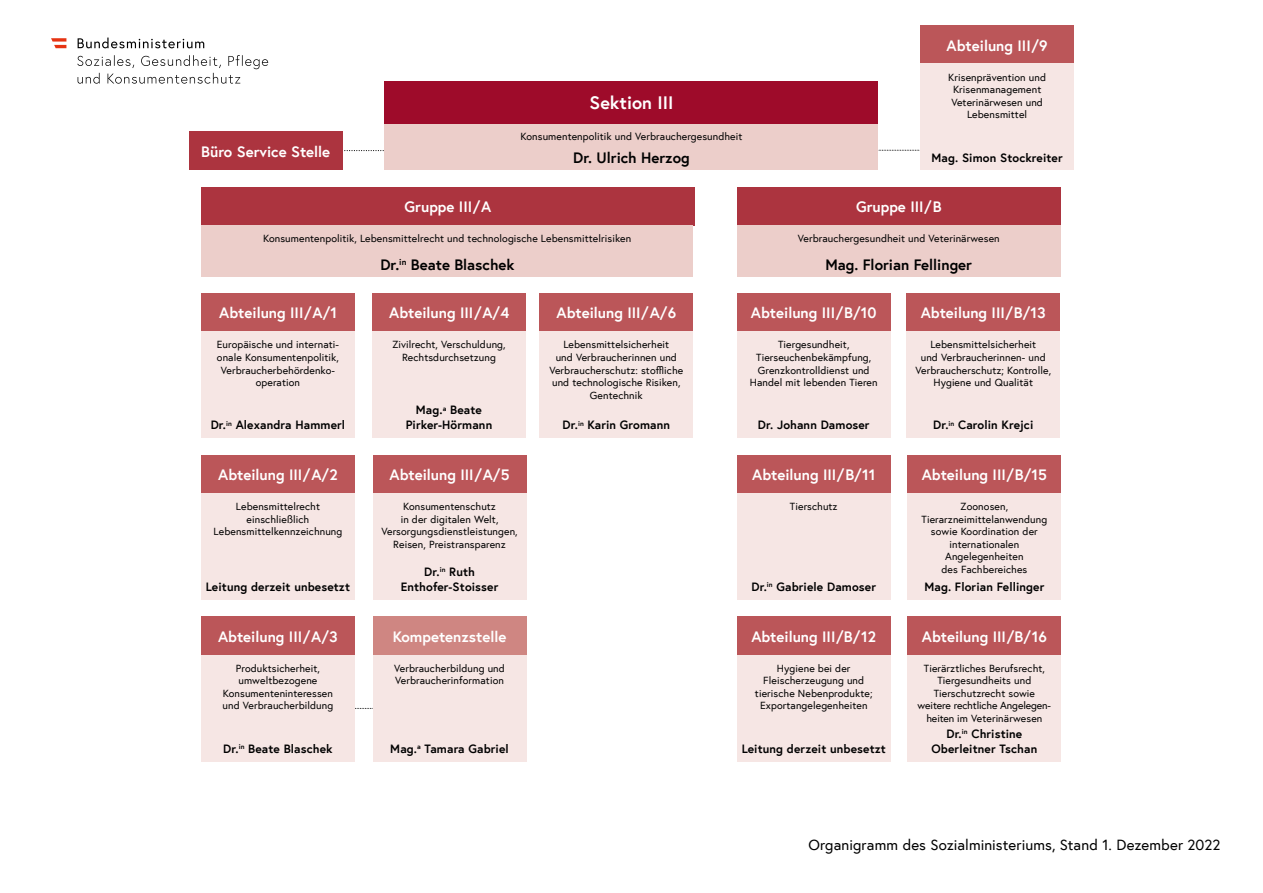
<style>
.page{position:relative;width:1263px;height:893px;background:#fff}
.page>*{position:absolute;margin:0;border:0;box-sizing:border-box;transform-origin:0 0}
.Sektion{font:700 18px "Europa Austria";color:#fff}
.Abteilung{font:700 15px "Europa Austria";color:#fff}
.t1{font:15px "Europa Austria";letter-spacing:.005em;color:#000}
.Gruppe{font:700 15px "Europa Austria";color:#fff}
.Name_Gruppe{font:700 15px "Europa Austria";color:#000}
.Kompetenzstelle{font:700 15px "Europa Austria";color:#fff}
.Name_SektionschefIn{font:700 15px "Europa Austria";color:#000}
.Name_Abteilung{font:700 12px/15px "Europa Austria";letter-spacing:.01em;color:#000;text-align:center}
.Bezeichnung_Abteilun{font:10.5px/12.6px "Europa Austria";letter-spacing:.01em;color:#000;text-align:center}
</style>
<div class="page">
<svg style="left:77px;top:55px;width:191px;height:29px"></svg>
<svg style="left:78px;top:38px;width:126px;height:10px"></svg>
<svg style="left:51px;top:38px;width:15px;height:10px"></svg>
<svg style="left:878px;top:150px;width:42px;height:1px"></svg>
<svg style="left:342px;top:150px;width:43px;height:1px"></svg>
<svg style="left:354px;top:708px;width:19px;height:1px"></svg>
<div style="left:373px;top:617px;width:153px;height:38px;background:#cf8682"></div>
<div style="left:373px;top:655px;width:153px;height:106px;background:#f6e6e4"></div>
<div style="left:737px;top:293px;width:153px;height:39px;background:#bb5659"></div>
<div style="left:737px;top:332px;width:153px;height:106px;background:#f6e6e4"></div>
<div style="left:737px;top:455px;width:153px;height:38px;background:#bb5659"></div>
<div style="left:737px;top:493px;width:153px;height:107px;background:#f6e6e4"></div>
<div style="left:907px;top:293px;width:153px;height:39px;background:#bb5659"></div>
<div style="left:907px;top:332px;width:153px;height:106px;background:#f6e6e4"></div>
<div style="left:737px;top:617px;width:153px;height:38px;background:#bb5659"></div>
<div style="left:737px;top:655px;width:153px;height:106px;background:#f6e6e4"></div>
<div style="left:540px;top:293px;width:153px;height:39px;background:#bb5659"></div>
<div style="left:540px;top:332px;width:153px;height:106px;background:#f6e6e4"></div>
<div style="left:908px;top:455px;width:153px;height:38px;background:#bb5659"></div>
<div style="left:908px;top:493px;width:153px;height:107px;background:#f6e6e4"></div>
<div style="left:908px;top:617px;width:153px;height:38px;background:#bb5659"></div>
<div style="left:908px;top:655px;width:153px;height:106px;background:#f6e6e4"></div>
<div style="left:920px;top:26px;width:154px;height:38px;background:#bb5659"></div>
<div style="left:920px;top:64px;width:154px;height:106px;background:#f6e6e4"></div>
<div style="left:372px;top:293px;width:154px;height:39px;background:#bb5659"></div>
<div style="left:201px;top:455px;width:153px;height:38px;background:#bb5659"></div>
<div style="left:373px;top:455px;width:153px;height:38px;background:#bb5659"></div>
<div style="left:201px;top:617px;width:153px;height:38px;background:#bb5659"></div>
<div style="left:372px;top:332px;width:153px;height:106px;background:#f6e6e4"></div>
<div style="left:201px;top:493px;width:153px;height:107px;background:#f6e6e4"></div>
<div style="left:373px;top:493px;width:153px;height:107px;background:#f6e6e4"></div>
<div style="left:201px;top:655px;width:153px;height:106px;background:#f6e6e4"></div>
<div style="left:201px;top:293px;width:154px;height:39px;background:#bb5659"></div>
<div style="left:201px;top:332px;width:153px;height:106px;background:#f6e6e4"></div>
<div style="left:189px;top:132px;width:153px;height:38px;background:#ac343f"></div>
<div style="left:201px;top:187px;width:494px;height:38px;background:#ac343f"></div>
<div style="left:737px;top:187px;width:323px;height:38px;background:#ac343f"></div>
<div style="left:201px;top:225px;width:492px;height:51px;background:#ecceca"></div>
<div style="left:737px;top:225px;width:323px;height:51px;background:#ecceca"></div>
<div style="left:385px;top:123px;width:493px;height:47px;background:#ecceca"></div>
<div style="left:385px;top:81px;width:493px;height:42px;background:#9e0b2a"></div>
<h1 class="Gruppe" style="left:201px;top:141px;width:131px">Büro Service Stelle</h1>
<h1 class="Sektion" style="left:590px;top:90px;width:85px">Sektion III</h1>
<h2 class="Bezeichnung_Abteilun" style="left:520px;top:130px;width:223px">Konsumentenpolitik und Verbrauchergesundheit</h2>
<p class="Name_SektionschefIn" style="left:573px;top:148px;width:118px">Dr. Ulrich Herzog</p>
<h1 class="Abteilung" style="left:947px;top:35px;width:103px">Abteilung III/9</h1>
<h2 class="Bezeichnung_Abteilun" style="left:948px;top:70px;width:99px">Krisenprävention und<br>Krisenmanagement<br>Veterinärwesen und<br>Lebensmittel</h2>
<p class="Name_Abteilung" style="left:931px;top:150px;width:133px">Mag. Simon Stockreiter</p>
<p class="Name_Abteilung" style="left:925px;top:150px;width:146px">Leitung derzeit unbesetzt</p>
<h1 class="Gruppe" style="left:405px;top:197px;width:88px">Gruppe III/A</h1>
<h1 class="Gruppe" style="left:856px;top:197px;width:87px">Gruppe III/B</h1>
<h2 class="Bezeichnung_Abteilun" style="left:263px;top:232px;width:370px">Konsumentenpolitik, Lebensmittelrecht und technologische Lebensmittelrisiken</h2>
<h2 class="Bezeichnung_Abteilun" style="left:798px;top:232px;width:203px">Verbrauchergesundheit und Veterinärwesen</h2>
<h1 class="Abteilung" style="left:219px;top:303px;width:119px">Abteilung III/A/1</h1>
<h2 class="Bezeichnung_Abteilun" style="left:217px;top:338px;width:124px">Europäische und internati&shy;onale Konsumentenpolitik,<br>Verbraucherbehördenko&shy;operation</h2>
<p class="Name_Gruppe" style="left:380px;top:254px;width:136px">Dr.<sup>in</sup> Beate Blaschek</p>
<p class="Name_Gruppe" style="left:825px;top:254px;width:148px">Mag. Florian Fellinger</p>
<h1 class="Abteilung" style="left:389px;top:303px;width:122px">Abteilung III/A/4</h1>
<h2 class="Bezeichnung_Abteilun" style="left:392px;top:338px;width:115px">Zivilrecht, Verschuldung,<br>Rechtsdurchsetzung</h2>
<h1 class="Abteilung" style="left:556px;top:303px;width:121px">Abteilung III/A/6</h1>
<h2 class="Bezeichnung_Abteilun" style="left:549px;top:338px;width:135px">Lebensmittelsicherheit<br>und Verbraucherinnen und<br>Verbraucherschutz: stoffliche und technologische Risiken,<br>Gentechnik</h2>
<h1 class="Abteilung" style="left:751px;top:303px;width:127px">Abteilung III/B/10</h1>
<h2 class="Bezeichnung_Abteilun" style="left:750px;top:338px;width:129px">Tiergesundheit,<br>Tierseuchenbekämpfung,<br>Grenzkontrolldienst und<br>Handel mit lebenden Tieren</h2>
<h1 class="Abteilung" style="left:921px;top:303px;width:127px">Abteilung III/B/13</h1>
<h2 class="Bezeichnung_Abteilun" style="left:915px;top:338px;width:137px">Lebensmittelsicherheit<br>und Verbraucherinnen- und<br>Verbraucherschutz; Kontrolle,<br>Hygiene und Qualität</h2>
<p class="Name_Abteilung" style="left:406px;top:402px;width:88px">Mag.<sup>a</sup> Beate<br>Pirker-Hörmann</p>
<p class="Name_Abteilung" style="left:211px;top:417px;width:136px">Dr.<sup>in</sup> Alexandra Hammerl</p>
<p class="Name_Abteilung" style="left:758px;top:417px;width:113px">Dr. Johann Damoser</p>
<p class="Name_Abteilung" style="left:563px;top:417px;width:109px">Dr.<sup>in</sup> Karin Gromann</p>
<h1 class="Abteilung" style="left:218px;top:464px;width:121px">Abteilung III/A/2</h1>
<h1 class="Abteilung" style="left:390px;top:464px;width:121px">Abteilung III/A/5</h1>
<h2 class="Bezeichnung_Abteilun" style="left:214px;top:500px;width:130px">Lebensmittelrecht einschließlich<br>Lebensmittelkennzeichnung</h2>
<h2 class="Bezeichnung_Abteilun" style="left:381px;top:500px;width:138px">Konsumentenschutz<br>in der digitalen Welt,<br>Versorgungsdienstleistungen,<br>Reisen, Preistransparenz</h2>
<p class="Name_Abteilung" style="left:206px;top:579px;width:146px">Leitung derzeit unbesetzt</p>
<h1 class="Abteilung" style="left:218px;top:626px;width:121px">Abteilung III/A/3</h1>
<h2 class="Bezeichnung_Abteilun" style="left:223px;top:661px;width:112px">Produktsicherheit, umweltbezogene<br>Konsumenteninteressen und Verbraucherbildung</h2>
<p class="Name_Abteilung" style="left:401px;top:564px;width:99px">Dr.<sup>in</sup> Ruth<br>Enthofer-Stoisser</p>
<h1 class="Kompetenzstelle" style="left:393px;top:626px;width:115px">Kompetenzstelle</h1>
<h2 class="Bezeichnung_Abteilun" style="left:394px;top:661px;width:112px;text-align:left">Verbraucherbildung und<br>Verbraucherinformation</h2>
<h1 class="Abteilung" style="left:752px;top:464px;width:125px">Abteilung III/B/11</h1>
<h2 class="Bezeichnung_Abteilun" style="left:790px;top:500px;width:49px">Tierschutz</h2>
<p class="Name_Abteilung" style="left:751px;top:579px;width:126px">Dr.<sup>in</sup> Gabriele Damoser</p>
<h1 class="Abteilung" style="left:751px;top:626px;width:126px">Abteilung III/B/12</h1>
<h2 class="Bezeichnung_Abteilun" style="left:755px;top:661px;width:119px">Hygiene bei der<br>Fleischerzeugung und tierische Nebenprodukte;<br>Exportangelegenheiten</h2>
<p class="Name_Abteilung" style="left:933px;top:417px;width:102px">Dr.<sup>in</sup> Carolin Krejci</p>
<h1 class="Abteilung" style="left:922px;top:464px;width:127px">Abteilung III/B/15</h1>
<h2 class="Bezeichnung_Abteilun" style="left:921px;top:500px;width:127px">Zoonosen,<br>Tierarzneimittelanwendung sowie Koordination der internationalen<br>Angelegenheiten<br>des Fachbereiches</h2>
<p class="Name_Abteilung" style="left:924px;top:579px;width:121px">Mag. Florian Fellinger</p>
<h1 class="Abteilung" style="left:922px;top:626px;width:126px">Abteilung III/B/16</h1>
<h2 class="Bezeichnung_Abteilun" style="left:918px;top:661px;width:135px">Tierärztliches Berufsrecht,<br>Tiergesundheits und<br>Tierschutzrecht sowie weitere rechtliche Angelegen&shy;heiten im Veterinärwesen</h2>
<p class="Name_Abteilung" style="left:946px;top:726px;width:77px">Dr.<sup>in</sup> Christine</p>
<p class="Name_Abteilung" style="left:223px;top:741px;width:111px">Dr.<sup>in</sup> Beate Blaschek</p>
<p class="Name_Abteilung" style="left:390px;top:741px;width:120px">Mag.<sup>a</sup> Tamara Gabriel</p>
<p class="Name_Abteilung" style="left:931px;top:741px;width:107px">Oberleitner Tschan</p>
<p class="Name_Abteilung" style="left:742px;top:741px;width:146px">Leitung derzeit unbesetzt</p>
<h2 class="t1" style="left:808px;top:836px;width:414px">Organigramm des Sozialministeriums, Stand 1. Dezember 2022</h2>
</div>
